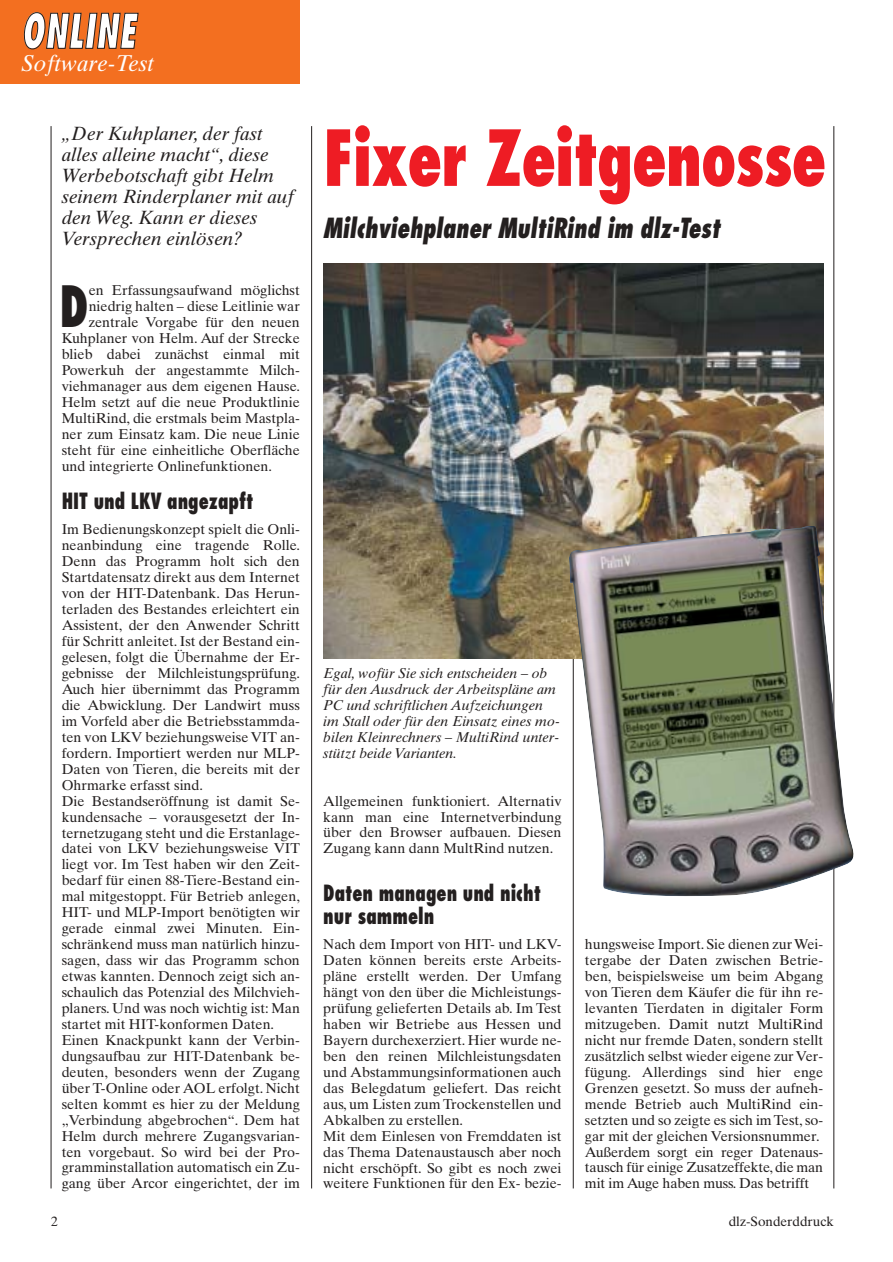
<style>
.page{position:relative;width:893px;height:1262px;background:#fff}
.page>*{position:absolute;margin:0;border:0;box-sizing:border-box;transform-origin:0 0}
.t1{font:800 condensed 75px "Futura";letter-spacing:-.02em;color:#ee1c24;scale:.85 1}
.t2{font:800 condensed 55.35px "Futura";color:#231f1f;scale:.85 1}
.t3{font:italic 800 condensed 46.5px "Futura";letter-spacing:.015em;color:#fff;scale:.75 1}
.t4{font:italic 800 condensed 27px "Futura";color:#231f1f;scale:.85 1}
.t5{font:italic 22.8px "Times Ten";color:#fff}
.t6{font:800 condensed 21.75px/22.5px "Futura";color:#231f1f;scale:.85 1}
.t7{font:italic 19.2px/21px "Times Ten";color:#231f1f}
.t8{font:14.25px/15.9px "Times Ten";color:#231f1f}
.t9{font:italic 14.25px/15.9px "Times Ten";color:#231f1f}
.t10{font:13.5px "Times Ten";color:#231f1f}
</style>
<div class="page">
<hr style="left:51px;top:126px;width:1px;height:1062px;background:#231f1f">
<hr style="left:311px;top:126px;width:1px;height:1062px;background:#231f1f">
<hr style="left:573px;top:469px;width:1px;height:719px;background:#231f1f">
<hr style="left:833px;top:126px;width:1px;height:1062px;background:#231f1f">
<div style="left:0;top:0;width:300px;height:84px;background:#f36f20"></div>
<img style="left:323px;top:263px;width:500px;height:396px">
<img style="left:568px;top:524px;width:286px;height:373px">
<h3 class="t3" style="left:21px;top:11px;width:154px">ONLINE</h3>
<h3 class="t5" style="left:21px;top:54px;width:134px">Software-Test</h3>
<h3 class="t7" style="left:62px;top:125px;width:234px">„Der Kuhplaner, der fast alles alleine macht“, diese<br>Werbebotschaft gibt Helm seinem Rinderplaner mit auf den Weg. Kann er dieses<br>Versprechen einlösen?</h3>
<h2 class="t2" style="left:60px;top:283px;width:36px">D</h2>
<p class="t8" style="left:89px;top:284px;width:213px">en Erfassungsaufwand möglichst</p>
<p class="t8" style="left:89px;top:300px;width:213px">niedrig halten – diese Leitlinie war</p>
<p class="t8" style="left:89px;top:316px;width:213px">zentrale Vorgabe für den neuen</p>
<p class="t8" style="left:62px;top:332px;width:240px">Kuhplaner von Helm. Auf der Strecke</p>
<p class="t8" style="left:62px;top:347px;width:240px">blieb dabei zunächst einmal mit</p>
<p class="t8" style="left:62px;top:363px;width:240px">Powerkuh der angestammte Milch-</p>
<p class="t8" style="left:62px;top:379px;width:240px">viehmanager aus dem eigenen Hause.</p>
<p class="t8" style="left:62px;top:395px;width:240px">Helm setzt auf die neue Produktlinie</p>
<p class="t8" style="left:62px;top:411px;width:240px">MultiRind, die erstmals beim Mastpla-</p>
<p class="t8" style="left:62px;top:427px;width:240px">ner zum Einsatz kam. Die neue Linie</p>
<p class="t8" style="left:62px;top:443px;width:240px">steht für eine einheitliche Oberfläche</p>
<p class="t8" style="left:62px;top:459px;width:212px">und integrierte Onlinefunktionen.</p>
<h3 class="t6" style="left:62px;top:492px;width:227px">HIT und LKV angezapft</h3>
<p class="t8" style="left:62px;top:523px;width:240px">Im Bedienungskonzept spielt die Onli&shy;neanbindung eine tragende Rolle.<br>Denn das Programm holt sich den Startdatensatz direkt aus dem Internet von der HIT-Datenbank. Das Herun&shy;terladen des Bestandes erleichtert ein Assistent, der den Anwender Schritt für Schritt anleitet. Ist der Bestand ein&shy;gelesen, folgt die Übernahme der Er&shy;gebnisse der Milchleistungsprüfung.<br>Auch hier übernimmt das Programm die Abwicklung. Der Landwirt muss im Vorfeld aber die Betriebsstammda&shy;ten von LKV beziehungsweise VIT an&shy;fordern. Importiert werden nur MLP-Daten von Tieren, die bereits mit der Ohrmarke erfasst sind.<br>Die Bestandseröffnung ist damit Se&shy;kundensache – vorausgesetzt der In&shy;ternetzugang steht und die Erstanlage&shy;datei von LKV beziehungsweise VIT liegt vor. Im Test haben wir den Zeit&shy;bedarf für einen 88-Tiere-Bestand ein&shy;mal mitgestoppt. Für Betrieb anlegen, HIT- und MLP-Import benötigten wir gerade einmal zwei Minuten. Ein&shy;schränkend muss man natürlich hinzu&shy;sagen, dass wir das Programm schon etwas kannten. Dennoch zeigt sich an&shy;schaulich das Potenzial des Milchvieh&shy;planers. Und was noch wichtig ist: Man startet mit HIT-konformen Daten.<br>Einen Knackpunkt kann der Verbin&shy;dungsaufbau zur HIT-Datenbank be&shy;deuten, besonders wenn der Zugang über T-Online oder AOL erfolgt. Nicht selten kommt es hier zu der Meldung „Verbindung abgebrochen“. Dem hat Helm durch mehrere Zugangsvarian&shy;ten vorgebaut. So wird bei der Pro&shy;gramminstallation automatisch ein Zu&shy;gang über Arcor eingerichtet, der im</p>
<p class="t10" style="left:51px;top:1216px;width:8px">2</p>
<h1 class="t1" style="left:323px;top:126px;width:593px">Fixer Zeitgenosse</h1>
<h3 class="t4" style="left:323px;top:216px;width:468px">Milchviehplaner MultiRind im dlz-Test</h3>
<p class="t9" style="left:323px;top:666px;width:238px">Egal, wofür Sie sich entscheiden – ob für den Ausdruck der Arbeitspläne am PC und schriftlichen Aufzeichungen im Stall oder für den Einsatz eines mo&shy;bilen Kleinrechners – MultiRind unter&shy;stützt beide Varianten.</p>
<p class="t8" style="left:323px;top:794px;width:240px;text-align:justify">Allgemeinen funktioniert. Alternativ kann man eine Internetverbindung über den Browser aufbauen. Diesen Zugang kann dann MultRind nutzen.</p>
<h3 class="t6" style="left:323px;top:883px;width:257px">Daten managen und nicht nur sammeln</h3>
<p class="t8" style="left:323px;top:937px;width:240px">Nach dem Import von HIT- und LKV-Daten können bereits erste Arbeits&shy;pläne erstellt werden. Der Umfang hängt von den über die Michleistungs&shy;prüfung gelieferten Details ab. Im Test haben wir Betriebe aus Hessen und Bayern durchexerziert. Hier wurde ne&shy;ben den reinen Milchleistungsdaten und Abstammungsinformationen auch das Belegdatum geliefert. Das reicht aus, um Listen zum Trockenstellen und Abkalben zu erstellen.<br>Mit dem Einlesen von Fremddaten ist das Thema Datenaustausch aber noch nicht erschöpft. So gibt es noch zwei weitere Funktionen für den Ex- bezie-</p>
<p class="t8" style="left:585px;top:937px;width:240px">hungsweise Import. Sie dienen zur Wei&shy;tergabe der Daten zwischen Betrie&shy;ben, beispielsweise um beim Abgang von Tieren dem Käufer die für ihn re&shy;levanten Tierdaten in digitaler Form mitzugeben. Damit nutzt MultiRind nicht nur fremde Daten, sondern stellt zusätzlich selbst wieder eigene zur Ver&shy;fügung. Allerdings sind hier enge Grenzen gesetzt. So muss der aufneh&shy;mende Betrieb auch MultiRind ein&shy;setzten und so zeigte es sich im Test, so&shy;gar mit der gleichen Versionsnummer.<br>Außerdem sorgt ein reger Datenaus&shy;tausch für einige Zusatzeffekte, die man mit im Auge haben muss. Das betrifft</p>
<p class="t10" style="left:728px;top:1216px;width:107px">dlz-Sonderddruck</p>
</div>
